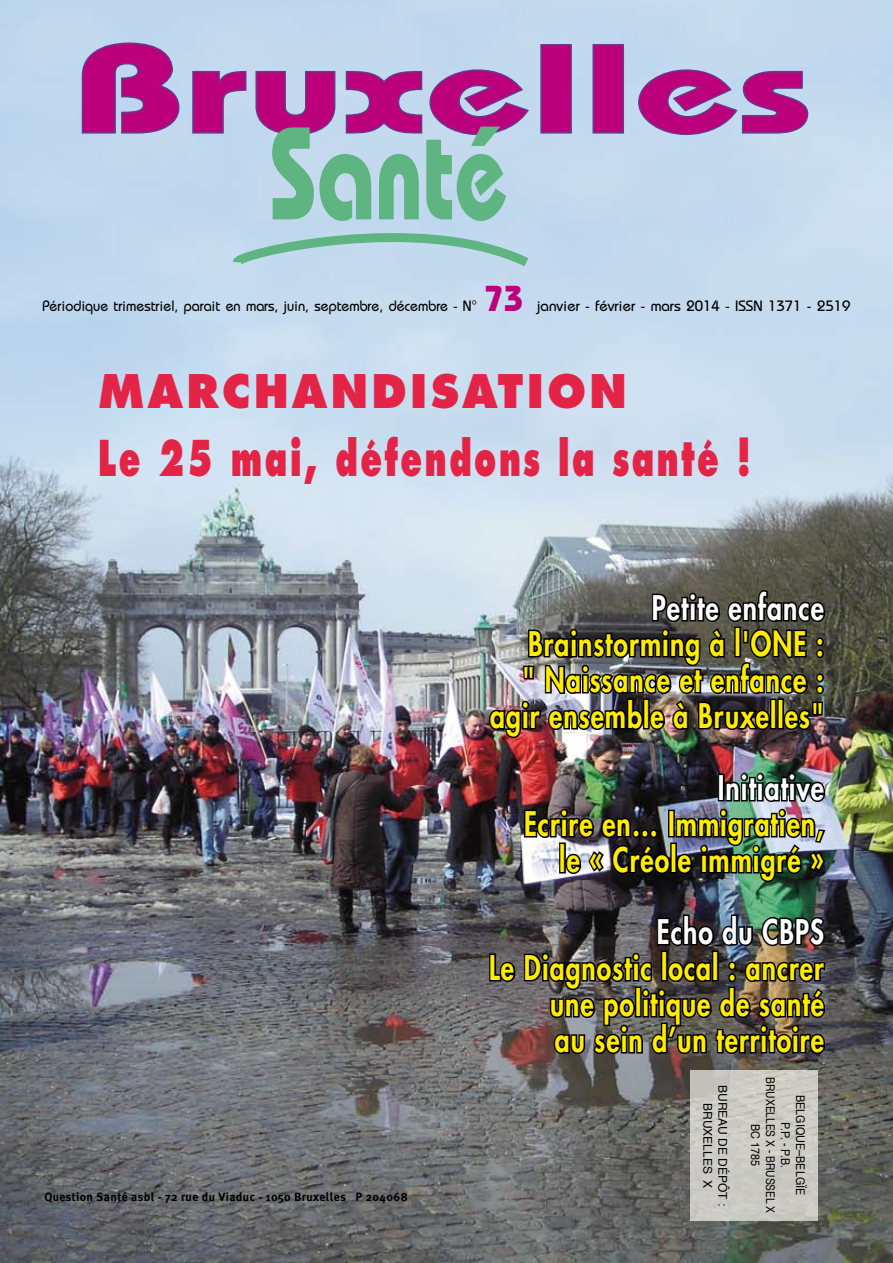
<style>
.page{position:relative;width:893px;height:1263px;background:#fff}
.page>*{position:absolute;margin:0;border:0;box-sizing:border-box;transform-origin:0 0}
.t1{font:800 48px "Futura";letter-spacing:.08em;color:#e42447;scale:.65 1}
.t2{font:800 45px "Futura";letter-spacing:.08em;color:#e42447;scale:.95 1}
.t3{font:800 33px/36px "Futura";letter-spacing:.04em;color:#ffed00;text-align:right;scale:.8 1}
.t4{font:800 33px "Futura";letter-spacing:.04em;color:#fff;scale:.8 1}
.t5{font:500 15px "Bauhaus";color:#000;scale:.95 1}
.t6{font:700 12px "Meta Plus";letter-spacing:.03em;color:#000}
.t7{font:12px/15px "Helvetica";color:#000;text-align:center;scale:.9 1}
.t8{font:12px/15px "Helvetica";color:#000;text-align:center}
.s1{font-weight:700;font-size:36px;color:#bc007b}
</style>
<div class="page">
<img style="left:0;top:0;width:893px;height:1263px">
<svg style="left:81px;top:42px;width:728px;height:94px;background:#b86eb4"></svg>
<svg style="left:230px;top:126px;width:308px;height:148px;background:#a2c9ca"></svg>
<div style="left:690px;top:1070px;width:128px;height:150px;background:#cccbc4"></div>
<img style="left:488px;top:589px;width:339px;height:151px">
<div style="left:718px;top:774px;width:7px;height:27px;border:3px solid #000"></div>
<div style="left:741px;top:773px;width:7px;height:8px;border:3px solid #000;border-radius:50%"></div>
<div style="left:757px;top:773px;width:7px;height:8px;border:3px solid #000;border-radius:50%"></div>
<div style="left:789px;top:773px;width:7px;height:8px;border:3px solid #000;border-radius:50%"></div>
<img style="left:522px;top:775px;width:305px;height:109px">
<img style="left:488px;top:913px;width:339px;height:142px">
<p class="t5" style="left:43px;top:297px;width:852px">Périodique trimestriel, parait en mars, juin, septembre, décembre - N° <span class="s1">73</span> janvier - février - mars 2014 - ISSN 1371 - 2519</p>
<h2 class="t2" style="left:98px;top:364px;width:558px">Marchandisation</h2>
<h1 class="t1" style="left:98px;top:428px;width:1006px">Le 25 mai, défendons la santé !</h1>
<p class="t6" style="left:44px;top:1190px;width:365px">Question Santé asbl - 72 rue du Viaduc - 1050 Bruxelles P 204068</p>
<p class="t4" style="left:652px;top:586px;width:216px">Petite enfance</p>
<p class="t3" style="left:490px;top:625px;width:419px">Brainstorming à l'ONE :<br>" Naissance et enfance : agir ensemble à Bruxelles"</p>
<p class="t4" style="left:718px;top:766px;width:134px">Initiative</p>
<p class="t3" style="left:524px;top:805px;width:376px">Ecrire en… Immigratien, le « Créole immigré »</p>
<p class="t4" style="left:657px;top:910px;width:210px">Echo du CBPS</p>
<p class="t3" style="left:550px;top:949px;width:344px;text-align:justify;text-indent:-61px">Le Diagnostic local : ancrer une politique de santé au sein d’un territoire</p>
<p class="t8" style="left:730px;top:1085px;width:123px;rotate:90deg">Bureau de dépôt :<br>Bruxelles X</p>
<p class="t7" style="left:807px;top:1077px;width:152px;rotate:90deg">BelgiQUE–Belgïe<br>P.P. - P.B.<br>Bruxelles X - Brussel X<br>BC 1785</p>
</div>
